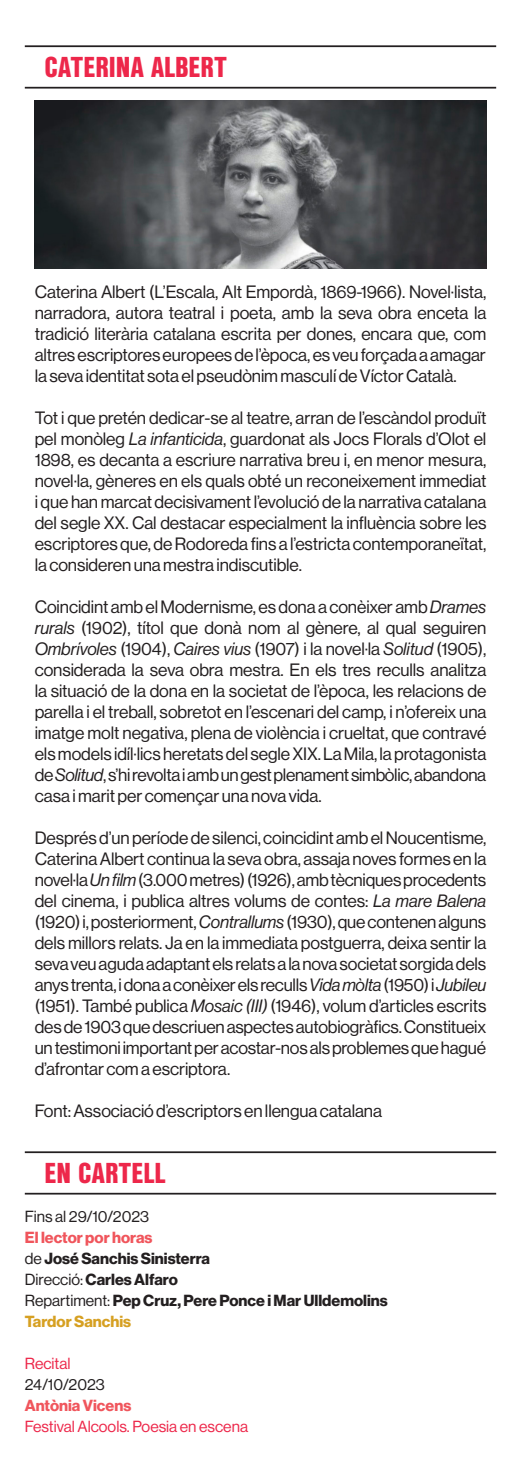
<style>
.page{position:relative;width:521px;height:1474px;background:#fff}
.page>*{position:absolute;margin:0;border:0;box-sizing:border-box;transform-origin:0 0}
.t1{font:900 28px "Nimbus San Con L";color:#ed274a}
.t2{font:17.5px/21px "N Haas Grotesk DS Pro 55 Rg";letter-spacing:-.005em;color:#231f20;text-align:justify}
.t3{font:15.75px/21px "N Haas Grotesk DS Pro 75 Bd";color:#231f20}
.t4{font:15.75px "N Haas Grotesk DS Pro 55 Rg";color:#ed274a}
.t5{font:15.75px "N Haas Grotesk DS Pro 55 Rg";color:#231f20}
.t6{font:15.75px "N Haas Grotesk DS Pro 75 Bd";color:#d6a022}
.t7{font:15.75px "N Haas Grotesk DS Pro 75 Bd";color:#f0555c}
.s1{font-family:"N Haas Grotesk DS Pro 56 It"}
.s2{color:#f0555c}
.s3{font-family:"N Haas Grotesk DS Pro 55 Rg"}
</style>
<div class="page">
<hr style="left:25px;top:45px;width:471px;height:2px;background:#231f20">
<hr style="left:25px;top:87px;width:471px;height:2px;background:#231f20">
<img style="left:35px;top:100px;width:451px;height:168px">
<hr style="left:25px;top:1151px;width:471px;height:2px;background:#231f20">
<hr style="left:25px;top:1192px;width:471px;height:2px;background:#231f20">
<p class="t1" style="left:45px;top:46px;width:183px">CATERINA ALBERT</p>
<p class="t2" style="left:35px;top:281px;width:453px">Caterina Albert (L’Escala, Alt Empordà, 1869-1966). Novel·lista, narradora, autora teatral i poeta, amb la seva obra enceta la tradició literària catalana escrita per dones, encara que, com altres escriptores europees de l’època, es veu forçada a amagar la seva identitat sota el pseudònim masculí de Víctor Català.</p>
<p class="t2" style="left:35px;top:407px;width:453px">Tot i que pretén dedicar-se al teatre, arran de l’escàndol produït pel monòleg <span class="s1">La infanticida</span>, guardonat als Jocs Florals d’Olot el 1898, es decanta a escriure narrativa breu i, en menor mesura, novel·la, gèneres en els quals obté un reconeixement immediat i que han marcat decisivament l’evolució de la narrativa catalana del segle XX. Cal destacar especialment la influència sobre les escriptores que, de Rodoreda fins a l’estricta contemporaneïtat, la consideren una mestra indiscutible.</p>
<p class="t2" style="left:35px;top:596px;width:453px">Coincidint amb el Modernisme, es dona a conèixer amb <span class="s1">Drames rurals</span> (1902), títol que donà nom al gènere, al qual seguiren <span class="s1">Ombrívoles</span> (1904), <span class="s1">Caires vius</span> (1907) i la novel·la <span class="s1">Solitud</span> (1905), considerada la seva obra mestra. En els tres reculls analitza la situació de la dona en la societat de l’època, les relacions de parella i el treball, sobretot en l’escenari del camp, i n’ofereix una imatge molt negativa, plena de violència i crueltat, que contravé els models idíl·lics heretats del segle XIX. La Mila, la protagonista de <span class="s1">Solitud</span>, s’hi revolta i amb un gest plenament simbòlic, abandona casa i marit per començar una nova vida.</p>
<p class="t2" style="left:35px;top:827px;width:453px">Després d’un període de silenci, coincidint amb el Noucentisme, Caterina Albert continua la seva obra, assaja noves formes en la novel·la <span class="s1">Un film</span> (3.000 metres) (1926), amb tècniques procedents del cinema, i publica altres volums de contes: <span class="s1">La mare Balena </span>(1920) i, posteriorment, <span class="s1">Contrallums</span> (1930), que contenen alguns dels millors relats. Ja en la immediata postguerra, deixa sentir la seva veu aguda adaptant els relats a la nova societat sorgida dels anys trenta, i dona a conèixer els reculls <span class="s1">Vida mòlta</span> (1950) i <span class="s1">Jubileu </span>(1951). També publica <span class="s1">Mosaic (III)</span> (1946), volum d’articles escrits des de 1903 que descriuen aspectes autobiogràfics. Constitueix un testimoni important per acostar-nos als problemes que hagué d’afrontar com a escriptora.</p>
<p class="t2" style="left:35px;top:1100px;width:349px">Font: Associació d’escriptors en llengua catalana</p>
<p class="t1" style="left:45px;top:1151px;width:122px">EN CARTELL</p>
<p class="t5" style="left:25px;top:1207px;width:126px">Fins al 29/10/2023</p>
<p class="t3" style="left:25px;top:1227px;width:187px"><span class="s2">El lector por horas<br></span><span class="s3">de</span> José Sanchis Sinisterra</p>
<p class="t3" style="left:25px;top:1269px;width:155px"><span class="s3">Direcció:</span> Carles Alfaro</p>
<p class="t3" style="left:25px;top:1290px;width:364px"><span class="s3">Repartiment:</span> Pep Cruz, Pere Ponce i Mar Ulldemolins</p>
<p class="t6" style="left:25px;top:1312px;width:108px">Tardor Sanchis</p>
<p class="t4" style="left:25px;top:1354px;width:47px">Recital</p>
<p class="t5" style="left:25px;top:1375px;width:81px">24/10/2023</p>
<p class="t7" style="left:25px;top:1396px;width:108px">Antònia Vicens</p>
<p class="t4" style="left:25px;top:1417px;width:225px">Festival Alcools. Poesia en escena</p>
</div>
